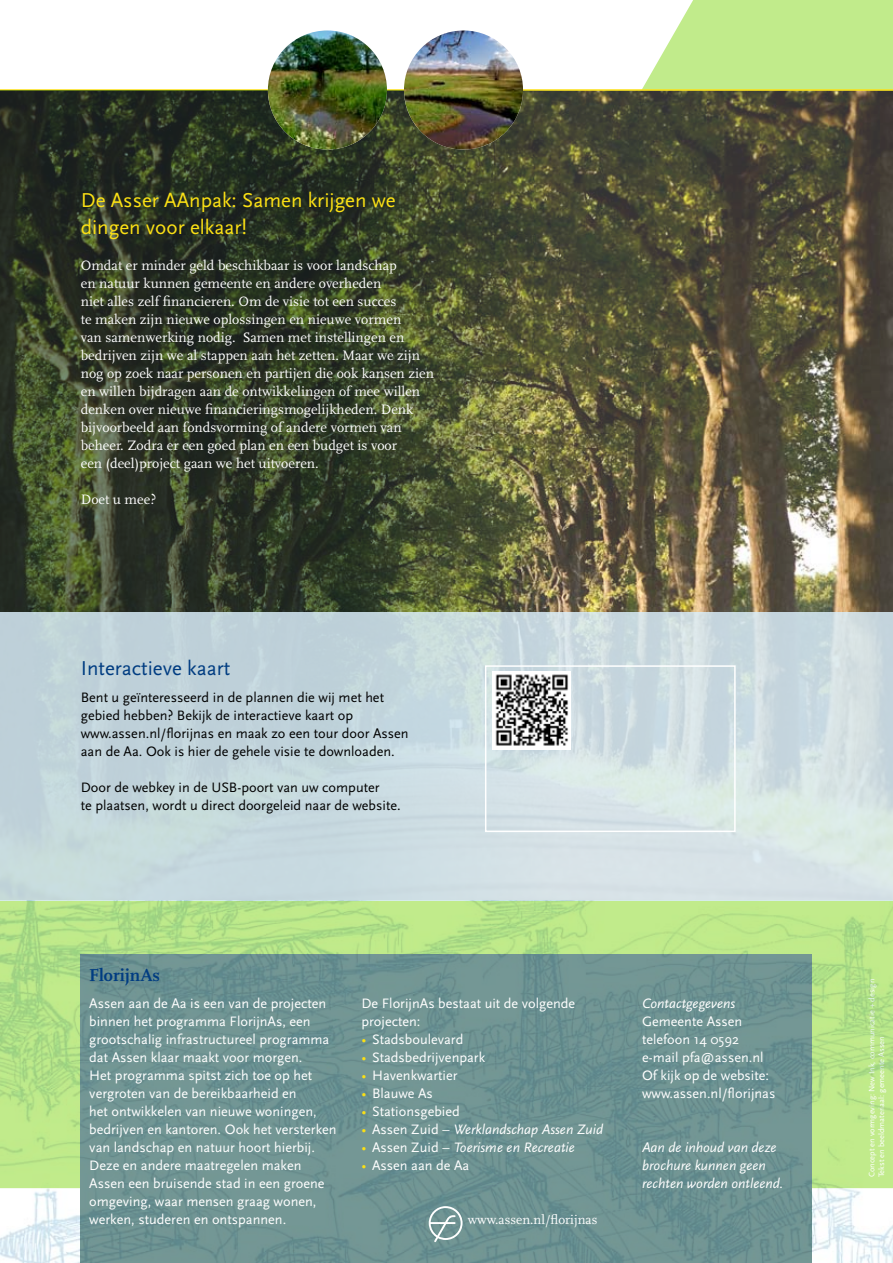
<style>
.page{position:relative;width:893px;height:1263px;background:#fff}
.page>*{position:absolute;margin:0;border:0;box-sizing:border-box;transform-origin:0 0}
.t1{font:21px/27px "Scala Sans";color:#fbe014}
.t2{font:21px "Scala Sans";color:#003c81}
.t3{font:700 18px "Scala";color:#003c81}
.t4{font:14.25px/18px "Scala Sans";color:#fff}
.t5{font:14.25px/18px "Scala";color:#fff}
.t6{font:14.25px/18px "Scala Sans";color:#000}
.t7{font:italic 14.25px/18px "Scala Sans";color:#fff}
.t8{font:13.5px "Scala";color:#fff}
.t9{font:8.25px/9.8px "Scala Sans";color:#fff}
.s1{font-family:"Scala"}
.s2{color:#fbe014}
.s3{font-style:normal;color:#fbe014}
.s4{font-style:normal}
</style>
<div class="page">
<svg style="left:267px;top:0;width:626px;height:89px"></svg>
<img style="left:0;top:900px;width:893px;height:363px">
<hr style="left:0;top:89px;width:893px;height:2px;background:#fbe014">
<img style="left:0;top:91px;width:893px;height:521px">
<svg style="left:0;top:612px;width:893px;height:288px;background:#cadadf"></svg>
<img style="left:268px;top:30px;width:119px;height:120px;border-radius:50%">
<svg style="left:429px;top:1206px;width:34px;height:36px"></svg>
<img style="left:404px;top:30px;width:119px;height:120px;border-radius:50%">
<div style="left:485px;top:665px;width:251px;height:167px;border:2px solid #fff"></div>
<img style="left:492px;top:672px;width:79px;height:77px">
<h1 class="t1" style="left:81px;top:187px;width:316px">De Asser AAnpak: Samen krijgen we dingen voor elkaar!</h1>
<p class="t5" style="left:81px;top:257px;width:355px">Omdat er minder geld beschikbaar is voor landschap<br>en natuur kunnen gemeente en andere overheden<br>niet alles zelf financieren. Om de visie tot een succes<br>te maken zijn nieuwe oplossingen en nieuwe vormen<br>van samenwerking nodig. Samen met instellingen en bedrijven zijn we al stappen aan het zetten. Maar we zijn nog op zoek naar personen en partijen die ook kansen zien en willen bijdragen aan de ontwikkelingen of mee willen denken over nieuwe financieringsmogelijkheden. Denk bijvoorbeeld aan fondsvorming of andere vormen van beheer. Zodra er een goed plan en een budget is voor<br>een (deel)project gaan we het uitvoeren.</p>
<p class="t5" style="left:81px;top:491px;width:77px">Doet u mee?</p>
<h1 class="t2" style="left:81px;top:657px;width:151px">Interactieve kaart</h1>
<p class="t6" style="left:81px;top:689px;width:329px">Bent u geïnteresseerd in de plannen die wij met het gebied hebben? Bekijk de interactieve kaart op www.assen.nl/florijnas en maak zo een tour door Assen aan de Aa. Ook is hier de gehele visie te downloaden.</p>
<p class="t6" style="left:81px;top:779px;width:321px">Door de webkey in de USB-poort van uw computer<br>te plaatsen, wordt u direct doorgeleid naar de website<span class="s1">.</span></p>
<p class="t3" style="left:89px;top:965px;width:72px">FlorijnAs</p>
<p class="t4" style="left:89px;top:995px;width:249px">Assen aan de Aa is een van de projecten binnen het programma FlorijnAs, een grootschalig infrastructureel programma dat Assen klaar maakt voor morgen.<br>Het programma spitst zich toe op het vergroten van de bereikbaarheid en<br>het ontwikkelen van nieuwe woningen, bedrijven en kantoren. Ook het versterken van landschap en natuur hoort hierbij.<br>Deze en andere maatregelen maken Assen een bruisende stad in een groene omgeving, waar mensen graag wonen, werken, studeren en ontspannen.</p>
<p class="t4" style="left:361px;top:995px;width:215px">De FlorijnAs bestaat uit de volgende projecten:</p>
<p class="t4" style="left:361px;top:1031px;width:104px"><span class="s2">•</span> Stadsboulevard</p>
<p class="t4" style="left:361px;top:1049px;width:125px"><span class="s2">•</span> Stadsbedrijvenpark</p>
<p class="t4" style="left:361px;top:1067px;width:98px"><span class="s2">•</span> Havenkwartier</p>
<p class="t4" style="left:361px;top:1085px;width:73px"><span class="s2">•</span> Blauwe As</p>
<p class="t4" style="left:361px;top:1103px;width:100px"><span class="s2">•</span> Stationsgebied</p>
<p class="t7" style="left:361px;top:1121px;width:243px"><span class="s3">•</span> <span class="s4">Assen Zuid –</span> Werklandschap Assen Zuid</p>
<p class="t7" style="left:361px;top:1139px;width:215px"><span class="s3">•</span> <span class="s4">Assen Zuid –</span> Toerisme en Recreatie</p>
<p class="t4" style="left:361px;top:1157px;width:109px"><span class="s2">•</span> Assen aan de Aa</p>
<p class="t8" style="left:468px;top:1212px;width:131px">www.assen.nl/florijnas</p>
<p class="t7" style="left:642px;top:995px;width:95px">Contactgegevens</p>
<p class="t4" style="left:642px;top:1013px;width:135px">Gemeente Assen telefoon 14 0592 e-mail pfa@assen.nl<br>Of kijk op de website: www.assen.nl/florijnas</p>
<p class="t7" style="left:642px;top:1139px;width:143px">Aan de inhoud van deze brochure kunnen geen rechten worden ontleend.</p>
<p class="t9" style="left:867px;top:1177px;width:200px;rotate:-90deg">Concept en vormgeving: New Ink, communicatie + design<br>Tekst en beeldmateriaal: gemeente Assen</p>
</div>
